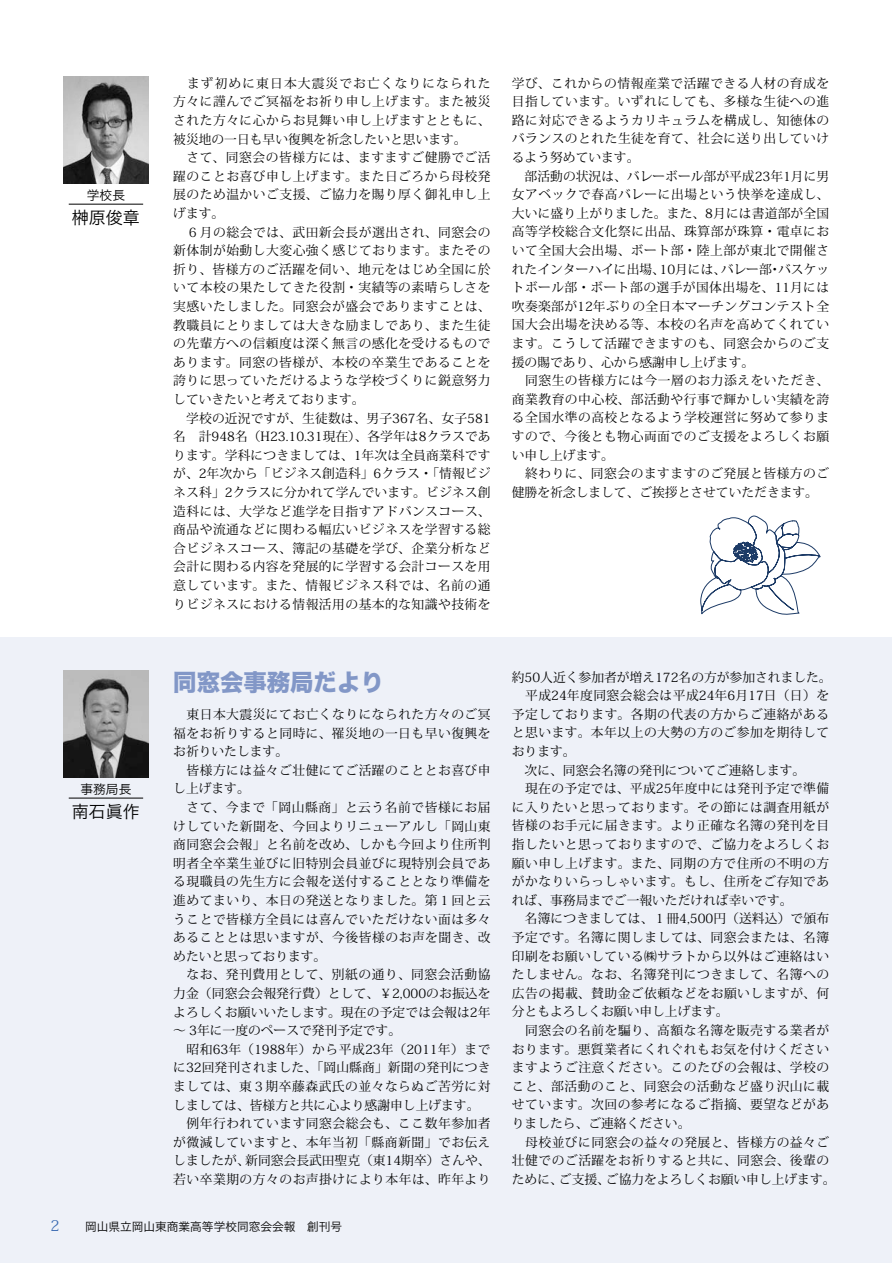
<style>
.page{position:relative;width:893px;height:1263px;background:#fff}
.page>*{position:absolute;margin:0;border:0;box-sizing:border-box;transform-origin:0 0}
.t1{font:23.4px "Hira Kaku Std W8";color:#8297c7}
.t2{font:16.95px "Hira Kaku Pro W3";color:#000}
.t3{font:14.85px "Koz Min Pro";color:#3a6ab2}
.t4{font:12.75px/18.6px "Koz Min Pro";letter-spacing:.04em;color:#000}
.t5{font:12.75px "Hira Kaku Pro W3";color:#000}
.t6{font:11.7px "Hira Kaku Pro W3";color:#000}
</style>
<div class="page">
<div style="left:0;top:637px;width:891px;height:626px;background:#eef1f8"></div>
<hr style="left:69px;top:204px;width:74px;height:1px;background:#000">
<img style="left:64px;top:77px;width:84px;height:106px">
<hr style="left:69px;top:798px;width:74px;height:1px;background:#000">
<img style="left:64px;top:670px;width:84px;height:107px">
<svg style="left:700px;top:515px;width:121px;height:100px"></svg>
<p class="t5" style="left:87px;top:184px;width:40px">学校長</p>
<h2 class="t2" style="left:72px;top:202px;width:70px">榊原俊章</h2>
<p class="t5" style="left:80px;top:778px;width:53px">事務局長</p>
<h2 class="t2" style="left:72px;top:796px;width:70px">南石眞作</h2>
<p class="t4" style="left:173px;top:73px;width:319px">　まず初めに東日本大震災でお亡くなりになられた方々に謹んでご冥福をお祈り申し上げます。また被災された方々に心からお見舞い申し上げますとともに、被災地の一日も早い復興を祈念したいと思います。<br>　さて、同窓会の皆様方には、ますますご健勝でご活躍のことお喜び申し上げます。また日ごろから母校発展のため温かいご支援、ご協力を賜り厚く御礼申し上げます。<br>　６月の総会では、武田新会長が選出され、同窓会の新体制が始動し大変心強く感じております。またその折り、皆様方のご活躍を伺い、地元をはじめ全国に於いて本校の果たしてきた役割・実績等の素晴らしさを実感いたしました。同窓会が盛会でありますことは、教職員にとりましては大きな励ましであり、また生徒の先輩方への信頼度は深く無言の感化を受けるものであります。同窓の皆様が、本校の卒業生であることを誇りに思っていただけるような学校づくりに鋭意努力していきたいと考えております。<br>　学校の近況ですが、生徒数は、男子367名、女子581名　計948名（H23.10.31現在）、各学年は8クラスであります。学科につきましては、1年次は全員商業科ですが、2年次から「ビジネス創造科」6クラス・「情報ビジネス科」2クラスに分かれて学んでいます。ビジネス創造科には、大学など進学を目指すアドバンスコース、商品や流通などに関わる幅広いビジネスを学習する総合ビジネスコース、簿記の基礎を学び、企業分析など会計に関わる内容を発展的に学習する会計コースを用意しています。また、情報ビジネス科では、名前の通りビジネスにおける情報活用の基本的な知識や技術を</p>
<p class="t4" style="left:512px;top:73px;width:319px">学び、これからの情報産業で活躍できる人材の育成を目指しています。いずれにしても、多様な生徒への進路に対応できるようカリキュラムを構成し、知徳体のバランスのとれた生徒を育て、社会に送り出していけるよう努めています。<br>　部活動の状況は、バレーボール部が平成23年1月に男女アベックで春高バレーに出場という快挙を達成し、大いに盛り上がりました。また、8月には書道部が全国高等学校総合文化祭に出品、珠算部が珠算・電卓において全国大会出場、ボート部・陸上部が東北で開催されたインターハイに出場、10月には、バレー部・バスケットボール部・ボート部の選手が国体出場を、11月には吹奏楽部が12年ぶりの全日本マーチングコンテスト全国大会出場を決める等、本校の名声を高めてくれています。こうして活躍できますのも、同窓会からのご支援の賜であり、心から感謝申し上げます。<br>　同窓生の皆様方には今一層のお力添えをいただき、商業教育の中心校、部活動や行事で輝かしい実績を誇る全国水準の高校となるよう学校運営に努めて参りますので、今後とも物心両面でのご支援をよろしくお願い申し上げます。<br>　終わりに、同窓会のますますのご発展と皆様方のご健勝を祈念しまして、ご挨拶とさせていただきます。</p>
<h1 class="t1" style="left:173px;top:669px;width:212px">同窓会事務局だより</h1>
<p class="t4" style="left:173px;top:704px;width:319px">　東日本大震災にてお亡くなりになられた方々のご冥福をお祈りすると同時に、罹災地の一日も早い復興をお祈りいたします。<br>　皆様方には益々ご壮健にてご活躍のこととお喜び申し上げます。<br>　さて、今まで「岡山縣商」と云う名前で皆様にお届けしていた新聞を、今回よりリニューアルし「岡山東商同窓会会報」と名前を改め、しかも今回より住所判明者全卒業生並びに旧特別会員並びに現特別会員である現職員の先生方に会報を送付することとなり準備を進めてまいり、本日の発送となりました。第１回と云うことで皆様方全員には喜んでいただけない面は多々あることとは思いますが、今後皆様のお声を聞き、改めたいと思っております。<br>　なお、発刊費用として、別紙の通り、同窓会活動協力金（同窓会会報発行費）として、￥2,000のお振込をよろしくお願いいたします。現在の予定では会報は2年〜 3年に一度のペースで発刊予定です。<br>　昭和63年（1988年）から平成23年（2011年）までに32回発刊されました、「岡山縣商」新聞の発刊につきましては、東３期卒藤森武氏の並々ならぬご苦労に対しましては、皆様方と共に心より感謝申し上げます。　例年行われています同窓会総会も、ここ数年参加者が微減していますと、本年当初「縣商新聞」でお伝えしましたが、新同窓会長武田聖克（東14期卒）さんや、若い卒業期の方々のお声掛けにより本年は、昨年より</p>
<p class="t4" style="left:512px;top:667px;width:325px">約50人近く参加者が増え172名の方が参加されました。　平成24年度同窓会総会は平成24年6月17日（日）を予定しております。各期の代表の方からご連絡があると思います。本年以上の大勢の方のご参加を期待しております。<br>　次に、同窓会名簿の発刊についてご連絡します。<br>　現在の予定では、平成25年度中には発刊予定で準備に入りたいと思っております。その節には調査用紙が皆様のお手元に届きます。より正確な名簿の発刊を目指したいと思っておりますので、ご協力をよろしくお願い申し上げます。また、同期の方で住所の不明の方がかなりいらっしゃいます。もし、住所をご存知であれば、事務局までご一報いただければ幸いです。<br>　名簿につきましては、１冊4,500円（送料込）で頒布予定です。名簿に関しましては、同窓会または、名簿印刷をお願いしている㈱サラトから以外はご連絡はいたしません。なお、名簿発刊につきまして、名簿への広告の掲載、賛助金ご依頼などをお願いしますが、何分ともよろしくお願い申し上げます。<br>　同窓会の名前を騙り、高額な名簿を販売する業者がおります。悪質業者にくれぐれもお気を付けくださいますようご注意ください。このたびの会報は、学校のこと、部活動のこと、同窓会の活動など盛り沢山に載せています。次回の参考になるご指摘、要望などがありましたら、ご連絡ください。<br>　母校並びに同窓会の益々の発展と、皆様方の益々ご壮健でのご活躍をお祈りすると共に、同窓会、後輩のために、ご支援、ご協力をよろしくお願い申し上げます。</p>
<p class="t3" style="left:50px;top:1215px;width:11px">2</p>
<p class="t6" style="left:85px;top:1216px;width:259px">岡山県立岡山東商業高等学校同窓会会報　創刊号</p>
</div>
